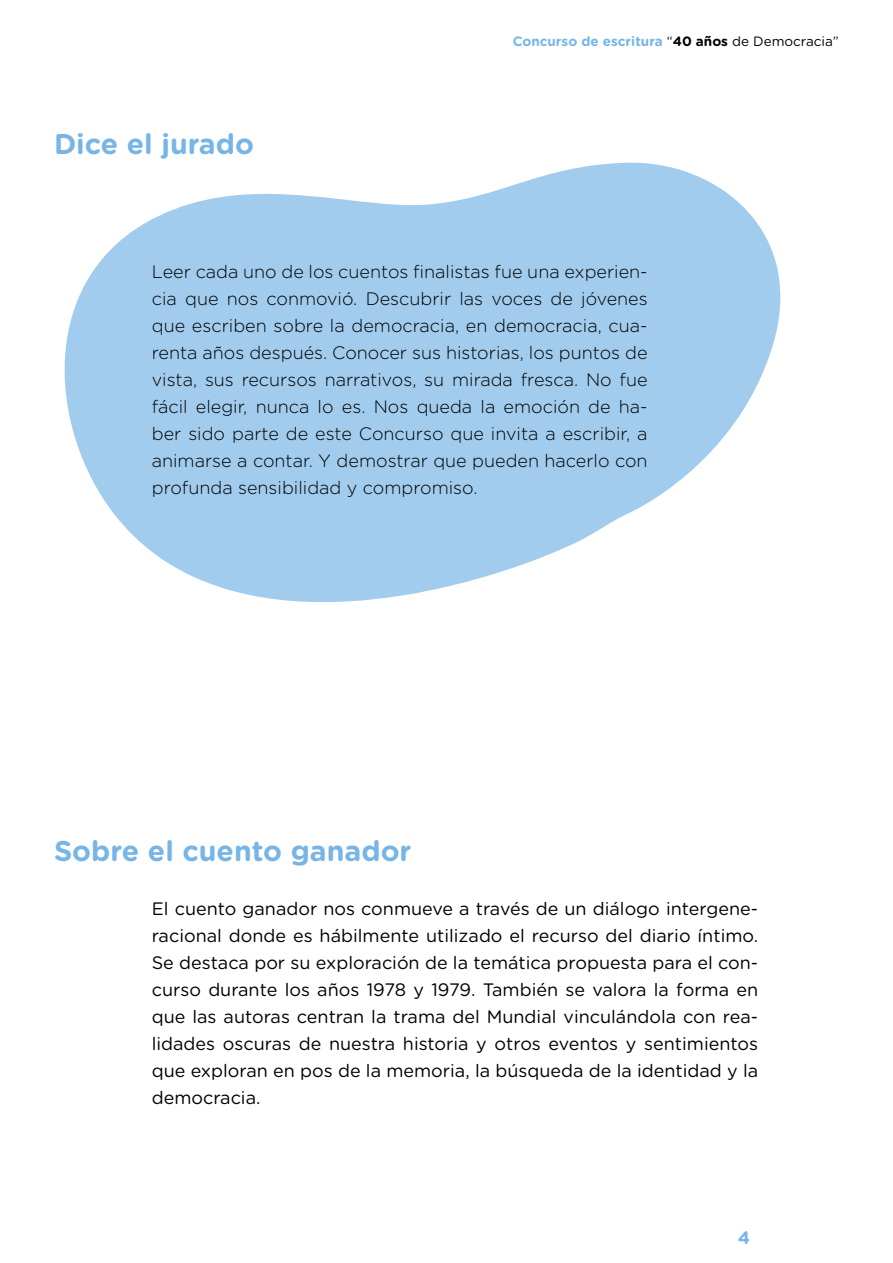
<style>
.page{position:relative;width:893px;height:1263px;background:#fff}
.page>*{position:absolute;margin:0;border:0;box-sizing:border-box;transform-origin:0 0}
.t1{font:700 28.5px "Gotham Rounded";color:#77b5e7}
.t2{font:300 18px/27px "Gotham Rounded";color:#000;text-align:justify}
.t3{font:18px/27px "Gotham Rounded";color:#000;text-align:justify}
.t4{font:700 18px "Gotham Rounded";color:#77b5e7}
.t5{font:700 13.5px "Gotham Rounded";color:#77b5e7}
.s1{font-weight:400;color:#000}
.s2{color:#000}
</style>
<div class="page">
<svg style="left:64px;top:163px;width:717px;height:439px;fill:#a1cced"></svg>
<h1 class="t1" style="left:54px;top:123px;width:201px">Dice el jurado</h1>
<p class="t5" style="left:513px;top:32px;width:328px">Concurso de escritura <span class="s1">“</span><span class="s2">40 años</span> <span class="s1">de Democracia”</span></p>
<p class="t2" style="left:152px;top:257px;width:497px">Leer cada uno de los cuentos finalistas fue una experien&shy;cia que nos conmovió. Descubrir las voces de jóvenes que escriben sobre la democracia, en democracia, cua&shy;renta años después. Conocer sus historias, los puntos de vista, sus recursos narrativos, su mirada fresca. No fue fácil elegir, nunca lo es. Nos queda la emoción de ha&shy;ber sido parte de este Concurso que invita a escribir, a animarse a contar. Y demostrar que pueden hacerlo con profunda sensibilidad y compromiso.</p>
<h1 class="t1" style="left:54px;top:830px;width:359px">Sobre el cuento ganador</h1>
<p class="t3" style="left:152px;top:894px;width:608px">El cuento ganador nos conmueve a través de un diálogo intergene&shy;racional donde es hábilmente utilizado el recurso del diario íntimo.<br>Se destaca por su exploración de la temática propuesta para el con&shy;curso durante los años 1978 y 1979. También se valora la forma en que las autoras centran la trama del Mundial vinculándola con rea&shy;lidades oscuras de nuestra historia y otros eventos y sentimientos que exploran en pos de la memoria, la búsqueda de la identidad y la democracia.</p>
<p class="t4" style="left:738px;top:1224px;width:14px">4</p>
</div>
